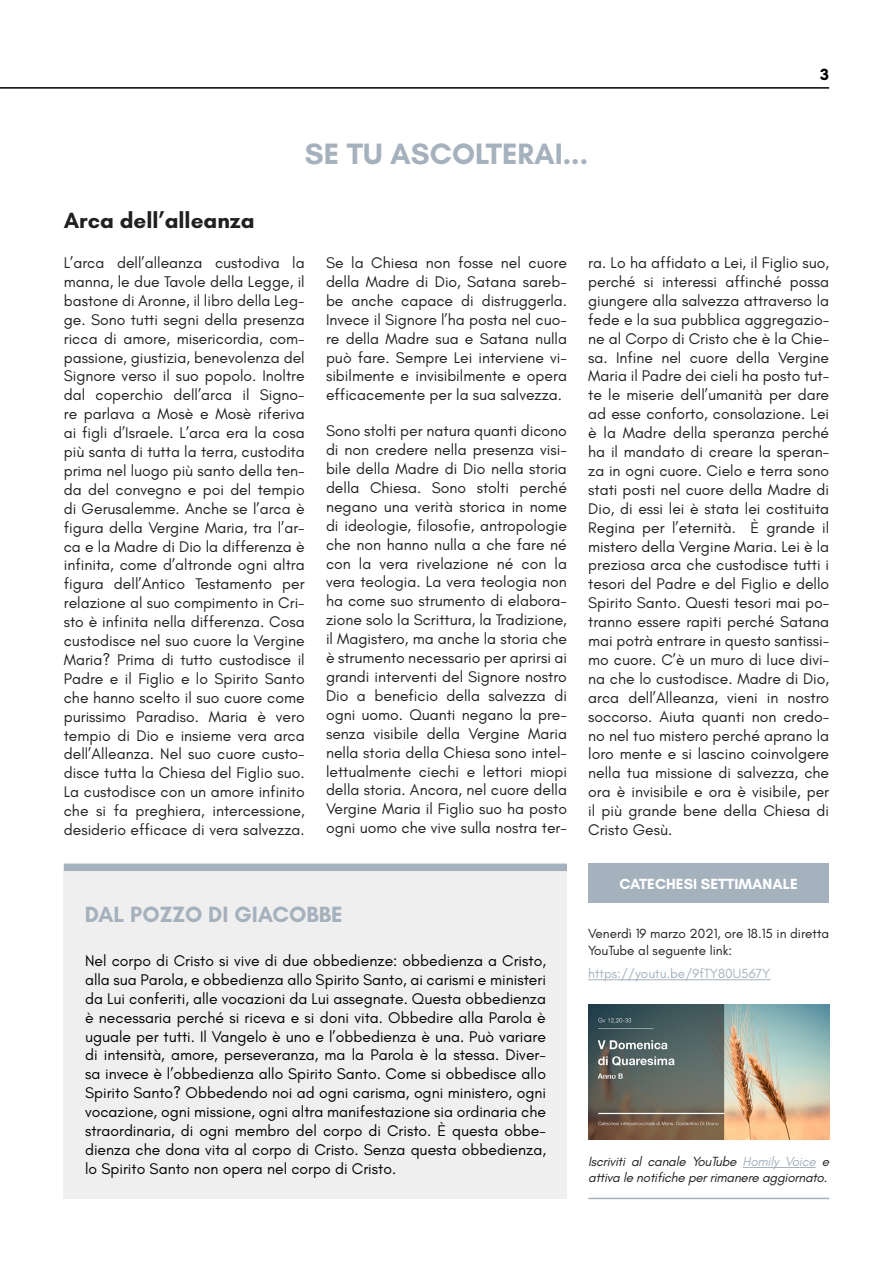
<style>
.page{position:relative;width:893px;height:1263px;background:#fff}
.page>*{position:absolute;margin:0;border:0;box-sizing:border-box;transform-origin:0 0}
.t1{font:700 30px "Glacial Indifference";color:#a5b1bd}
.t2{font:700 22.5px "Glacial Indifference";color:#a5b1bd}
.t3{font:700 22.5px "Glacial Indifference";color:#221f20}
.t4{font:700 16.5px "Glacial Indifference";color:#000}
.t5{font:15.75px/18.9px "Glacial Indifference";color:#221f20;text-align:justify}
.t6{font:15.75px/18.9px "Glacial Indifference";color:#000;text-align:justify}
.t7{font:700 15px "Glacial Indifference";color:#fff}
.t8{font:italic 13.5px/16.2px "Glacial Indifference";letter-spacing:-.02em;color:#221f20}
.t9{font:13.5px/16.2px "Glacial Indifference";color:#221f20}
.t10{font:13.5px "Glacial Indifference";color:#a5b1bd}
.s1{color:#a5b1bd}
</style>
<div class="page">
<hr style="left:0;top:87px;width:829px;height:2px;background:#000">
<div style="left:64px;top:869px;width:503px;height:330px;background:#efefef"></div>
<div style="left:64px;top:863px;width:503px;height:8px;background:#a5b1bd"></div>
<div style="left:588px;top:863px;width:241px;height:40px;background:#a5b1bd"></div>
<hr style="left:588px;top:979px;width:182px;height:1px;background:#a5b1bd">
<img style="left:588px;top:1005px;width:241px;height:135px">
<hr style="left:743px;top:1167px;width:73px;height:1px;background:#a5b1bd">
<hr style="left:588px;top:1198px;width:241px;height:1px;background:#a5b1bd">
<h1 class="t1" style="left:305px;top:135px;width:285px">SE TU ASCOLTERAI...</h1>
<p class="t4" style="left:820px;top:65px;width:10px">3</p>
<h2 class="t3" style="left:64px;top:206px;width:192px">Arca dell’alleanza</h2>
<p class="t5" style="left:64px;top:253px;width:242px">L’arca dell’alleanza custodiva la manna, le due Tavole della Legge, il bastone di Aronne, il libro della Leg&shy;ge. Sono tutti segni della presenza ricca di amore, misericordia, com&shy;passione, giustizia, benevolenza del Signore verso il suo popolo. Inoltre dal coperchio dell’arca il Signo&shy;re parlava a Mosè e Mosè riferiva ai figli d’Israele. L’arca era la cosa più santa di tutta la terra, custodita prima nel luogo più santo della ten&shy;da del convegno e poi del tempio di Gerusalemme. Anche se l’arca è figura della Vergine Maria, tra l’ar&shy;ca e la Madre di Dio la differenza è infinita, come d’altronde ogni altra figura dell’Antico Testamento per relazione al suo compimento in Cri&shy;sto è infinita nella differenza. Cosa custodisce nel suo cuore la Vergine Maria? Prima di tutto custodisce il Padre e il Figlio e lo Spirito Santo che hanno scelto il suo cuore come purissimo Paradiso. Maria è vero tempio di Dio e insieme vera arca dell’Alleanza. Nel suo cuore custo&shy;disce tutta la Chiesa del Figlio suo.<br>La custodisce con un amore infinito che si fa preghiera, intercessione, desiderio efficace di vera salvezza.</p>
<p class="t5" style="left:326px;top:253px;width:242px">Se la Chiesa non fosse nel cuore della Madre di Dio, Satana sareb&shy;be anche capace di distruggerla.<br>Invece il Signore l’ha posta nel cuo&shy;re della Madre sua e Satana nulla può fare. Sempre Lei interviene vi&shy;sibilmente e invisibilmente e opera efficacemente per la sua salvezza.</p>
<p class="t5" style="left:326px;top:422px;width:242px">Sono stolti per natura quanti dicono di non credere nella presenza visi&shy;bile della Madre di Dio nella storia della Chiesa. Sono stolti perché negano una verità storica in nome di ideologie, filosofie, antropologie che non hanno nulla a che fare né con la vera rivelazione né con la vera teologia. La vera teologia non ha come suo strumento di elabora&shy;zione solo la Scrittura, la Tradizione, il Magistero, ma anche la storia che è strumento necessario per aprirsi ai grandi interventi del Signore nostro Dio a beneficio della salvezza di ogni uomo. Quanti negano la pre&shy;senza visibile della Vergine Maria nella storia della Chiesa sono intel&shy;lettualmente ciechi e lettori miopi della storia. Ancora, nel cuore della Vergine Maria il Figlio suo ha posto ogni uomo che vive sulla nostra ter-</p>
<h2 class="t2" style="left:85px;top:900px;width:260px">DAL POZZO DI GIACOBBE</h2>
<p class="t6" style="left:85px;top:951px;width:462px">Nel corpo di Cristo si vive di due obbedienze: obbedienza a Cristo, alla sua Parola, e obbedienza allo Spirito Santo, ai carismi e ministeri da Lui conferiti, alle vocazioni da Lui assegnate. Questa obbedienza è necessaria perché si riceva e si doni vita. Obbedire alla Parola è uguale per tutti. Il Vangelo è uno e l’obbedienza è una. Può variare di intensità, amore, perseveranza, ma la Parola è la stessa. Diver&shy;sa invece è l’obbedienza allo Spirito Santo. Come si obbedisce allo Spirito Santo? Obbedendo noi ad ogni carisma, ogni ministero, ogni vocazione, ogni missione, ogni altra manifestazione sia ordinaria che straordinaria, di ogni membro del corpo di Cristo. È questa obbe&shy;dienza che dona vita al corpo di Cristo. Senza questa obbedienza, lo Spirito Santo non opera nel corpo di Cristo.</p>
<p class="t5" style="left:588px;top:253px;width:242px">ra. Lo ha affidato a Lei, il Figlio suo, perché si interessi affinché possa giungere alla salvezza attraverso la fede e la sua pubblica aggregazio&shy;ne al Corpo di Cristo che è la Chie&shy;sa. Infine nel cuore della Vergine Maria il Padre dei cieli ha posto tut&shy;te le miserie dell’umanità per dare ad esse conforto, consolazione. Lei è la Madre della speranza perché ha il mandato di creare la speran&shy;za in ogni cuore. Cielo e terra sono stati posti nel cuore della Madre di Dio, di essi lei è stata lei costituita Regina per l’eternità. È grande il mistero della Vergine Maria. Lei è la preziosa arca che custodisce tutti i tesori del Padre e del Figlio e dello Spirito Santo. Questi tesori mai po&shy;tranno essere rapiti perché Satana mai potrà entrare in questo santissi&shy;mo cuore. C’è un muro di luce divi&shy;na che lo custodisce. Madre di Dio, arca dell’Alleanza, vieni in nostro soccorso. Aiuta quanti non credo&shy;no nel tuo mistero perché aprano la loro mente e si lascino coinvolgere nella tua missione di salvezza, che ora è invisibile e ora è visibile, per il più grande bene della Chiesa di Cristo Gesù.</p>
<p class="t7" style="left:620px;top:874px;width:180px">CATECHESI SETTIMANALE</p>
<p class="t9" style="left:588px;top:926px;width:242px">Venerdì 19 marzo 2021, ore 18.15 in diretta<br>YouTube al seguente link:</p>
<p class="t10" style="left:588px;top:966px;width:184px">https://youtu.be/9fTY80U567Y</p>
<p class="t8" style="left:588px;top:1154px;width:242px">Iscriviti al canale YouTube <span class="s1">Homily Voice</span> e attiva le notifiche per rimanere aggiornato.</p>
</div>
